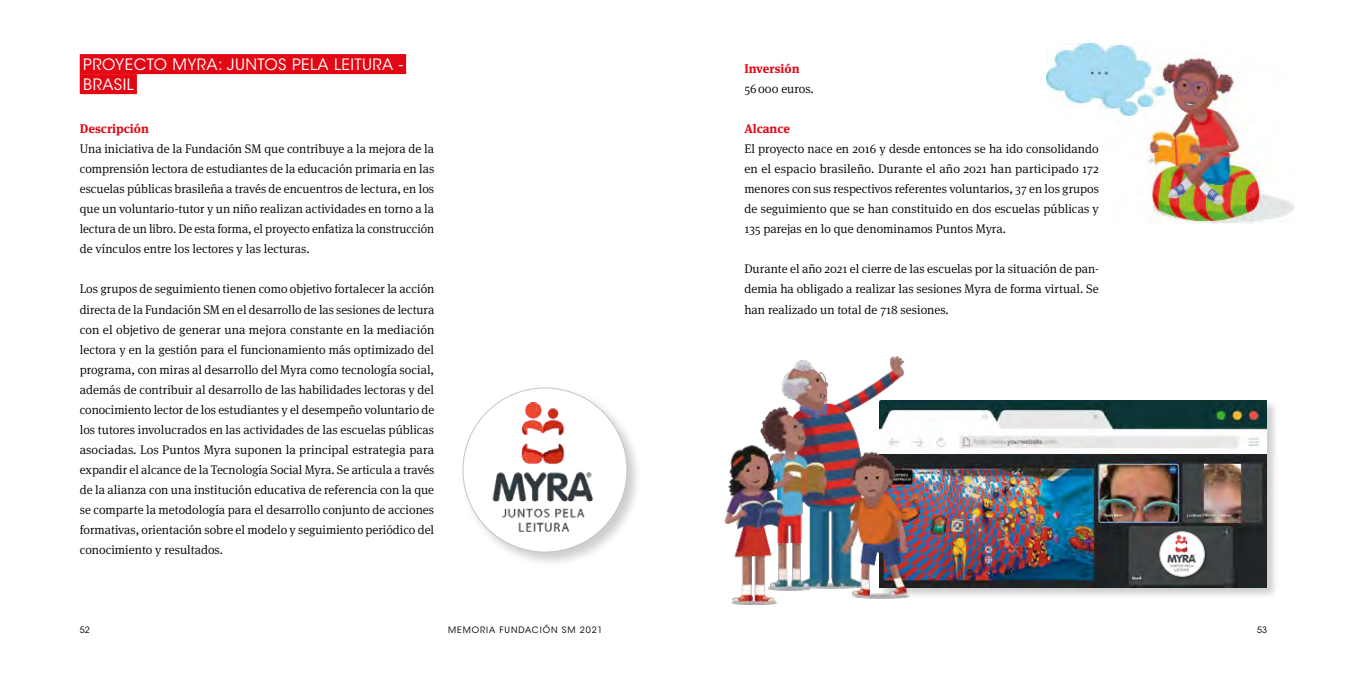
<style>
.page{position:relative;width:1347px;height:674px;background:#fff}
.page>*{position:absolute;margin:0;border:0;box-sizing:border-box;transform-origin:0 0}
.t1{font:15.62px/20px "ITC Avant Garde Std";letter-spacing:.03em;color:#fff}
.t2{font:300 12.5px/20px "Meta Serif Pro";color:#000;text-align:justify}
.t3{font:700 12.5px "Meta Serif Pro";color:#e30613}
.t4{font:8.75px "ITC Avant Garde Std";letter-spacing:.1em;color:#000}
</style>
<div class="page">
<img style="left:1046px;top:43px;width:247px;height:180px">
<div style="left:80px;top:54px;width:326px;height:20px;background:#e30613"></div>
<div style="left:80px;top:74px;width:57px;height:20px;background:#e30613"></div>
<div style="left:460px;top:385px;width:182px;height:182px;background:#000;opacity:.2"></div>
<div style="left:463px;top:388px;width:164px;height:163px;background:#fff;border-radius:50%"></div>
<img style="left:489px;top:402px;width:111px;height:135px">
<div style="left:877px;top:398px;width:402px;height:201px;background:#000;opacity:.2"></div>
<img style="left:931px;top:400px;width:335px;height:54px">
<img style="left:931px;top:454px;width:335px;height:133px">
<div style="left:1159px;top:531px;width:49px;height:49px;background:#000;opacity:.2"></div>
<svg style="left:1159px;top:531px;width:45px;height:45px"></svg>
<div style="left:1159px;top:531px;width:45px;height:45px;border:1px solid #c6c6c6;border-radius:50%"></div>
<img style="left:1167px;top:535px;width:30px;height:37px">
<img style="left:724px;top:356px;width:207px;height:249px">
<p class="t1" style="left:83px;top:54px;width:321px">PROYECTO MYRA: JUNTOS PELA LEITURA -<br>BRASIL</p>
<p class="t3" style="left:80px;top:119px;width:71px">Descripción</p>
<p class="t2" style="left:80px;top:138px;width:356px">Una iniciativa de la Fundación SM que contribuye a la mejora de la comprensión lectora de estudiantes de la educación primaria en las escuelas públicas brasileña a través de encuentros de lectura, en los que un voluntario-tutor y un niño realizan actividades en torno a la lectura de un libro. De esta forma, el proyecto enfatiza la construcción de vínculos entre los lectores y las lecturas.</p>
<p class="t2" style="left:80px;top:278px;width:356px">Los grupos de seguimiento tienen como objetivo fortalecer la acción directa de la Fundación SM en el desarrollo de las sesiones de lectura con el objetivo de generar una mejora constante en la mediación lectora y en la gestión para el funcionamiento más optimizado del programa, con miras al desarrollo del Myra como tecnología social, además de contribuir al desarrollo de las habilidades lectoras y del conocimiento lector de los estudiantes y el desempeño voluntario de los tutores involucrados en las actividades de las escuelas públicas asociadas. Los Puntos Myra suponen la principal estrategia para expandir el alcance de la Tecnología Social Myra. Se articula a través de la alianza con una institución educativa de referencia con la que se comparte la metodología para el desarrollo conjunto de acciones formativas, orientación sobre el modelo y seguimiento periódico del conocimiento y resultados.</p>
<p class="t3" style="left:744px;top:59px;width:57px">Inversión</p>
<p class="t2" style="left:744px;top:78px;width:71px">56000 euros.</p>
<p class="t3" style="left:744px;top:119px;width:47px">Alcance</p>
<p class="t2" style="left:744px;top:138px;width:356px">El proyecto nace en 2016 y desde entonces se ha ido consolidando en el espacio brasileño. Durante el año 2021 han participado 172 menores con sus respectivos referentes voluntarios, 37 en los grupos de seguimiento que se han constituido en dos escuelas públicas y 135 parejas en lo que denominamos Puntos Myra.</p>
<p class="t2" style="left:744px;top:258px;width:356px">Durante el año 2021 el cierre de las escuelas por la situación de pan&shy;demia ha obligado a realizar las sesiones Myra de forma virtual. Se han realizado un total de 718 sesiones.</p>
<p class="t4" style="left:80px;top:624px;width:12px">52</p>
<p class="t4" style="left:448px;top:624px;width:156px">MEMORIA FUNDACIÓN SM 2021</p>
<p class="t4" style="left:1257px;top:624px;width:12px">53</p>
</div>
